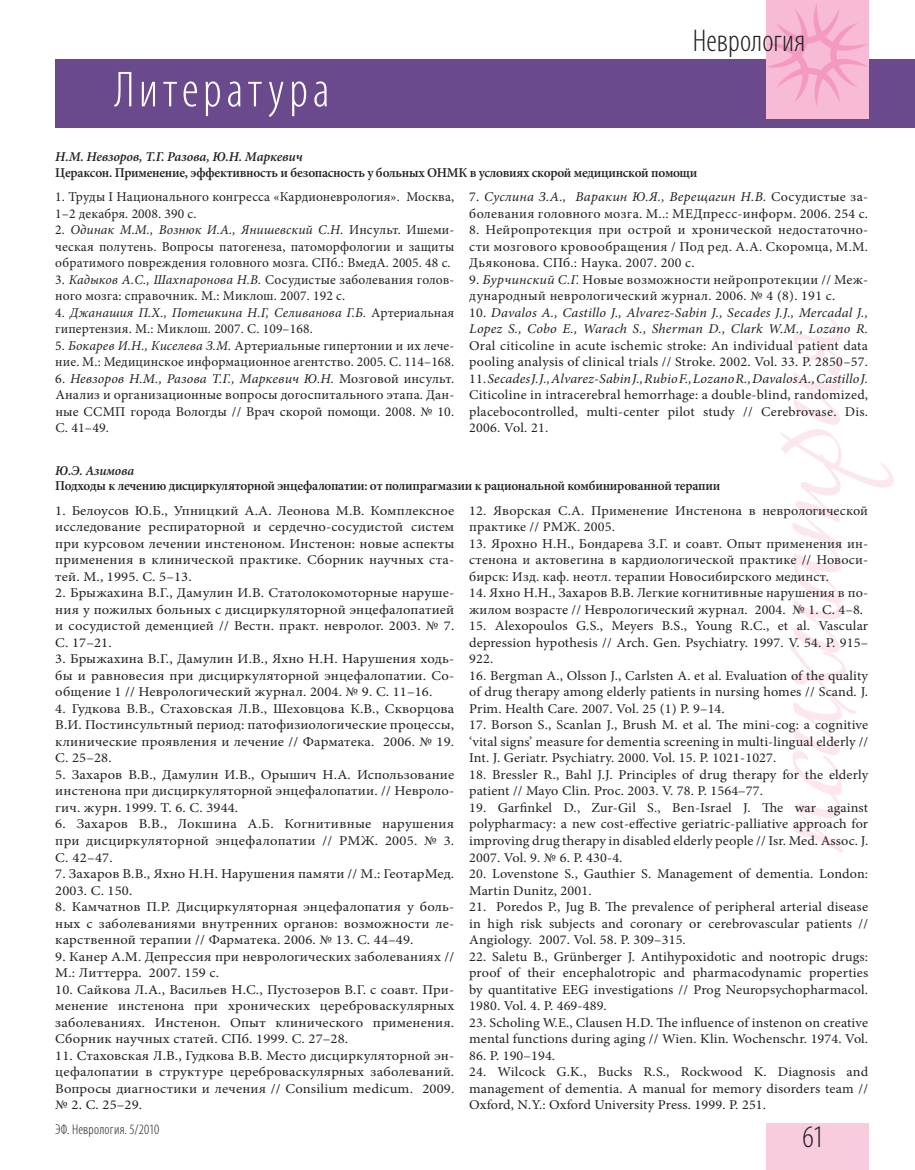
<style>
.page{position:relative;width:915px;height:1170px;background:#fff}
.page>*{position:absolute;margin:0;border:0;box-sizing:border-box;transform-origin:0 0}
.t1{font:300 condensed 51px "Myriad Pro";letter-spacing:.095em;color:#fff}
.t2{font:300 condensed 31.5px "Myriad Pro";color:#231f20}
.t3{font:300 condensed 14.25px "Myriad Pro";letter-spacing:.015em;color:#231f20}
.t4{font:13.5px/16.5px "Minion Pro";letter-spacing:.01em;color:#231f20;text-align:justify;scale:1.05 1}
.t5{font:13.5px/16.5px "Minion Pro";letter-spacing:.01em;color:#231f20;text-align:justify;scale:1.08 1}
.t6{font:13.5px/16.5px "Minion Pro";letter-spacing:.01em;color:#231f20}
.t7{font:13.5px/16.5px "Minion Pro";letter-spacing:.01em;color:#231f20;scale:1.04 1}
.t8{font:600 13.5px "Minion Pro";letter-spacing:-.02em;color:#231f20}
.t9{font:italic 13.5px/16.5px "Minion Pro";letter-spacing:.015em;color:#231f20;scale:1.04 1}
.t10{font:italic 600 13.5px "Minion Pro";letter-spacing:-.01em;color:#231f20}
.s1{font-style:italic}
.s2{font-style:normal}
</style>
<div class="page">
<div style="left:55px;top:60px;width:859px;height:68px;background:#6b498d"></div>
<div style="left:765px;top:1123px;width:102px;height:46px;background:#f8cbde"></div>
<div style="left:765px;top:0;width:102px;height:119px;background:#f7bbd6"></div>
<svg style="left:765px;top:3px;width:102px;height:105px"></svg>
<svg style="left:781px;top:317px;width:112px;height:536px"></svg>
<h1 class="t1" style="left:114px;top:59px;width:216px">Литература</h1>
<h2 class="t2" style="left:692px;top:21px;width:114px">Неврология</h2>
<p class="t10" style="left:55px;top:148px;width:249px">Н.М. Невзоров, Т.Г. Разова, Ю.Н. Маркевич</p>
<p class="t8" style="left:55px;top:163px;width:643px">Цераксон. Применение, эффективность и безопасность у больных ОНМК в условиях скорой медицинской помощи</p>
<p class="t6" style="left:55px;top:189px;width:400px">1. Труды I Национального конгресса «Кардионеврология». Москва,<br>1–2 декабря. 2008. 390 с.</p>
<p class="t6" style="left:55px;top:222px;width:400px;text-align:justify">2. <span class="s1">Одинак М.М., Вознюк И.А., Янишевский С.Н.</span> Инсульт. Ишеми&shy;ческая полутень. Вопросы патогенеза, патоморфологии и защиты обратимого повреждения головного мозга. СПб.: ВмедА. 2005. 48 с.</p>
<p class="t6" style="left:55px;top:271px;width:400px">3. <span class="s1">Кадыков А.С., Шахпаронова Н.В.</span> Сосудистые заболевания голов&shy;ного мозга: справочник. М.: Миклош. 2007. 192 с.</p>
<p class="t6" style="left:55px;top:304px;width:400px">4. <span class="s1">Джанашия П.Х., Потешкина Н.Г, Селиванова Г.Б.</span> Артериальная гипертензия. М.: Миклош. 2007. С. 109–168.</p>
<p class="t6" style="left:55px;top:337px;width:400px">5. <span class="s1">Бокарев И.Н., Киселева З.М.</span> Артериальные гипертонии и их лече&shy;ние. М.: Медицинское информационное агентство. 2005. С. 114–168.</p>
<p class="t6" style="left:55px;top:370px;width:400px;text-align:justify">6. <span class="s1">Невзоров Н.М., Разова Т.Г., Маркевич Ю.Н.</span> Мозговой инсульт.<br>Анализ и организационные вопросы догоспитального этапа. Дан&shy;ные ССМП города Вологды // Врач скорой помощи. 2008. № 10.<br>С. 41–49.</p>
<p class="t7" style="left:469px;top:189px;width:385px">7. <span class="s1">Суслина З.А., Варакин Ю.Я., Верещагин Н.В.</span> Сосудистые за&shy;болевания головного мозга. М..: МЕДпресс-информ. 2006. 254 с.</p>
<p class="t7" style="left:469px;top:222px;width:385px;text-align:justify">8. Нейропротекция при острой и хронической недостаточно&shy;сти мозгового кровообращения / Под ред. А.А. Скоромца, М.М.<br>Дьяконова. СПб.: Наука. 2007. 200 с.</p>
<p class="t7" style="left:469px;top:271px;width:385px">9. <span class="s1">Бурчинский С.Г.</span> Новые возможности нейропротекции // Меж&shy;дународный неврологический журнал. 2006. № 4 (8). 191 с.</p>
<p class="t9" style="left:469px;top:304px;width:385px"><span class="s2">10.</span> Davalos A., Castillo J., Alvarez-Sabin J., Secades J.J., Mercadal J.,<br>Lopez S., Cobo E., Warach S., Sherman D., Clark W.M., Lozano R.</p>
<p class="t7" style="left:469px;top:337px;width:385px">Oral citicoline in acute ischemic stroke: An individual patient data pooling analysis of clinical trials // Stroke. 2002. Vol. 33. P. 2850–57.</p>
<p class="t7" style="left:469px;top:370px;width:385px;text-align:justify">11. <span class="s1">Secades J.J., Alvarez-Sabin J., Rubio F., Lozano R., Davalos A., Castillo J.<br></span>Citicoline in intracerebral hemorrhage: a double-blind, randomized, placebocontrolled, multi-center pilot study // Cerebrovase. Dis.<br>2006. Vol. 21.</p>
<p class="t10" style="left:55px;top:461px;width:80px">Ю.Э. Азимова</p>
<p class="t8" style="left:55px;top:476px;width:666px">Подходы к лечению дисциркуляторной энцефалопатии: от полипрагмазии к рациональной комбинированной терапии</p>
<p class="t5" style="left:55px;top:502px;width:371px">1. Белоусов Ю.Б., Упницкий А.А. Леонова М.В. Комплексное исследование респираторной и сердечно-сосудистой систем при курсовом лечении инстеноном. Инстенон: новые аспекты применения в клинической практике. Сборник научных ста&shy;тей. М., 1995. С. 5–13.</p>
<p class="t5" style="left:55px;top:585px;width:371px">2. Брыжахина В.Г., Дамулин И.В. Статолокомоторные наруше&shy;ния у пожилых больных с дисциркуляторной энцефалопатией и сосудистой деменцией // Вестн. практ. невролог. 2003. № 7.<br>С. 17–21.</p>
<p class="t5" style="left:55px;top:651px;width:371px">3. Брыжахина В.Г., Дамулин И.В., Яхно Н.Н. Нарушения ходь&shy;бы и равновесия при дисциркуляторной энцефалопатии. Со&shy;общение 1 // Неврологический журнал. 2004. № 9. С. 11–16.</p>
<p class="t5" style="left:55px;top:700px;width:371px">4. Гудкова В.В., Стаховская Л.В., Шеховцова К.В., Скворцова В.И. Постинсультный период: патофизиологические процессы, клинические проявления и лечение // Фарматека. 2006. № 19.<br>С. 25–28.</p>
<p class="t5" style="left:55px;top:766px;width:371px">5. Захаров В.В., Дамулин И.В., Орышич Н.А. Использование инстенона при дисциркуляторной энцефалопатии. // Невроло&shy;гич. журн. 1999. Т. 6. С. 3944.</p>
<p class="t5" style="left:55px;top:815px;width:371px">6. Захаров В.В., Локшина А.Б. Когнитивные нарушения при дисциркуляторной энцефалопатии // РМЖ. 2005. № 3.<br>С. 42–47.</p>
<p class="t5" style="left:55px;top:865px;width:371px">7. Захаров В.В., Яхно Н.Н. Нарушения памяти // М.: ГеотарМед.<br>2003. С. 150.</p>
<p class="t5" style="left:55px;top:898px;width:371px">8. Камчатнов П.Р. Дисциркуляторная энцефалопатия у боль&shy;ных с заболеваниями внутренних органов: возможности ле&shy;карственной терапии // Фарматека. 2006. № 13. С. 44–49.</p>
<p class="t5" style="left:55px;top:947px;width:371px">9. Канер А.М. Депрессия при неврологических заболеваниях //<br>М.: Литтерра. 2007. 159 с.</p>
<p class="t5" style="left:55px;top:980px;width:371px">10. Сайкова Л.А., Васильев Н.С., Пустозеров В.Г. с соавт. При&shy;менение инстенона при хронических цереброваскулярных заболеваниях. Инстенон. Опыт клинического применения.<br>Сборник научных статей. СПб. 1999. С. 27–28.</p>
<p class="t5" style="left:55px;top:1046px;width:371px">11. Стаховская Л.В., Гудкова В.В. Место дисциркуляторной эн&shy;цефалопатии в структуре цереброваскулярных заболеваний.<br>Вопросы диагностики и лечения // Consilium medicum. 2009. № 2. С. 25–29.</p>
<p class="t4" style="left:469px;top:502px;width:381px">12. Яворская С.А. Применение Инстенона в неврологической практике // РМЖ. 2005.</p>
<p class="t4" style="left:469px;top:535px;width:381px">13. Ярохно Н.Н., Бондарева З.Г. и соавт. Опыт применения ин&shy;стенона и актовегина в кардиологической практике // Новоси&shy;бирск: Изд. каф. неотл. терапии Новосибирского мединст.</p>
<p class="t4" style="left:469px;top:585px;width:381px">14. Яхно Н.Н., Захаров В.В. Легкие когнитивные нарушения в по&shy;жилом возрасте // Неврологический журнал. 2004. № 1. С. 4–8.</p>
<p class="t4" style="left:469px;top:618px;width:381px">15. Alexopoulos G.S., Meyers B.S., Young R.C., et al. Vascular depression hypothesis // Arch. Gen. Psychiatry. 1997. V. 54. P. 915– 922.</p>
<p class="t4" style="left:469px;top:667px;width:381px">16. Bergman A., Olsson J., Carlsten A. et al. Evaluation of the quality of drug therapy among elderly patients in nursing homes // Scand. J.<br>Prim. Health Care. 2007. Vol. 25 (1) Р. 9–14.</p>
<p class="t4" style="left:469px;top:717px;width:381px">17. Borson S., Scanlan J., Brush M. et al. The mini-cog: a cognitive ‘vital signs’ measure for dementia screening in multi-lingual elderly // Int. J. Geriatr. Psychiatry. 2000. Vol. 15. P. 1021-1027.</p>
<p class="t4" style="left:469px;top:766px;width:381px">18. Bressler R., Bahl J.J. Principles of drug therapy for the elderly patient // Mayo Clin. Proc. 2003. V. 78. P. 1564–77.</p>
<p class="t4" style="left:469px;top:799px;width:381px">19. Garfinkel D., Zur-Gil S., Ben-Israel J. The war against polypharmacy: a new cost-effective geriatric-palliative approach for improving drug therapy in disabled elderly people // Isr. Med. Assoc. J.<br>2007. Vol. 9. № 6. P. 430-4.</p>
<p class="t4" style="left:469px;top:865px;width:381px">20. Lovenstone S., Gauthier S. Management of dementia. London:<br>Martin Dunitz, 2001.</p>
<p class="t4" style="left:469px;top:898px;width:381px">21. Poredos P., Jug B. The prevalence of peripheral arterial disease in high risk subjects and coronary or cerebrovascular patients // Angiology. 2007. Vol. 58. P. 309–315.</p>
<p class="t4" style="left:469px;top:947px;width:381px">22. Saletu B., Grünberger J. Antihypoxidotic and nootropic drugs: proof of their encephalotropic and pharmacodynamic properties by quantitative EEG investigations // Prog Neuropsychopharmacol.<br>1980. Vol. 4. P. 469-489.</p>
<p class="t4" style="left:469px;top:1013px;width:381px">23. Scholing W.E., Clausen H.D. The influence of instenon on creative mental functions during aging // Wien. Klin. Wochenschr. 1974. Vol.</p>
<p class="t4" style="left:469px;top:1046px;width:83px">86. P. 190–194.</p>
<p class="t4" style="left:469px;top:1063px;width:381px">24. Wilcock G.K., Bucks R.S., Rockwood K. Diagnosis and management of dementia. A manual for memory disorders team // Oxford, N.Y.: Oxford University Press. 1999. P. 251.</p>
<p class="t3" style="left:55px;top:1120px;width:105px">ЭФ. Неврология. 5/2010</p>
<h2 class="t2" style="left:802px;top:1117px;width:23px">61</h2>
</div>
